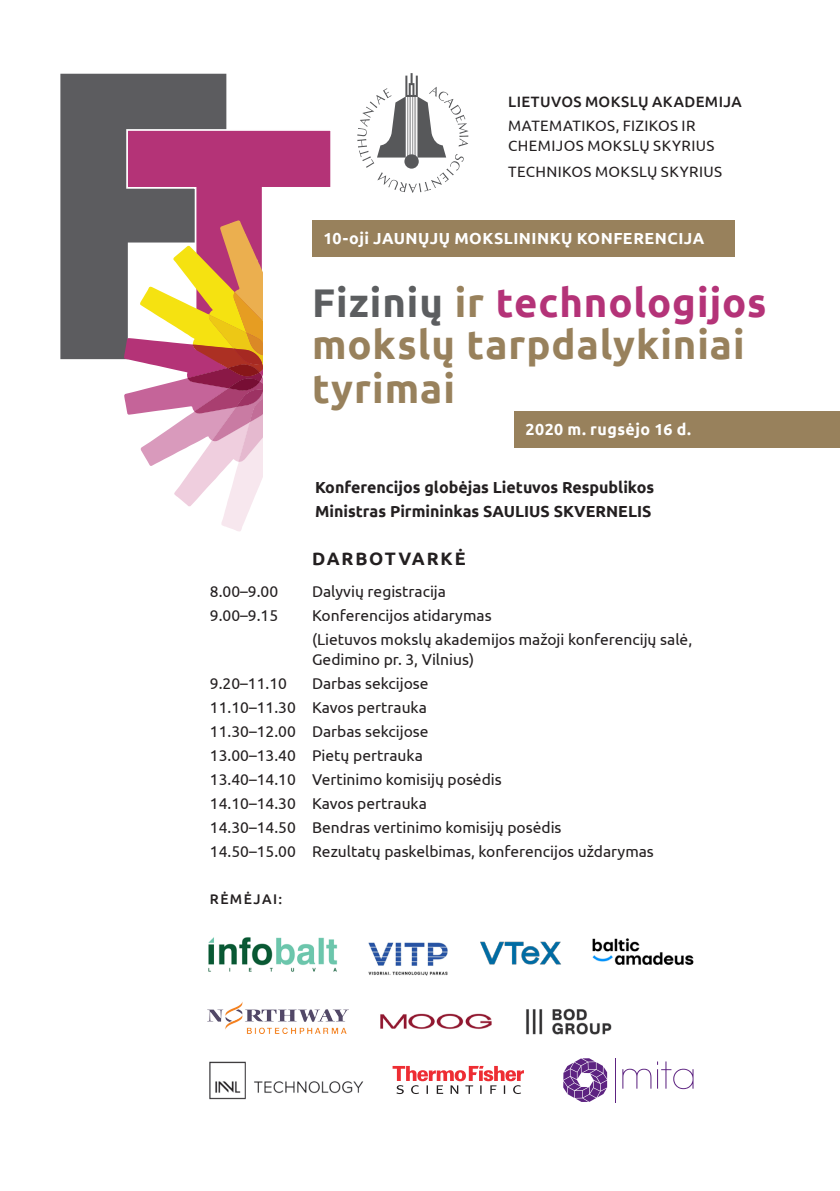
<style>
.page{position:relative;width:840px;height:1191px;background:#fff}
.page>*{position:absolute;margin:0;border:0;box-sizing:border-box;transform-origin:0 0}
.t1{font:700 40px/42.8px "Ubuntu";letter-spacing:.025em;color:#98815c}
.t2{font:700 18px "Ubuntu";letter-spacing:.1em;color:#231f20}
.t3{font:700 16px/24px "Ubuntu";color:#231f20}
.t4{font:700 16px "Ubuntu";letter-spacing:.03em;color:#fff}
.t5{font:15.6px/24px "Ubuntu";color:#231f20}
.t6{font:15px/19.8px "Ubuntu";letter-spacing:.03em;color:#231f20}
.t7{font:500 15px "Ubuntu";letter-spacing:.03em;color:#231f20}
.t8{font:500 14px "Ubuntu";letter-spacing:.1em;color:#231f20}
.s1{color:#5c5e60}
.s2{color:#b43378}
</style>
<div class="page">
<div style="left:60px;top:74px;width:166px;height:285px;background:#5c5c5f"></div>
<svg style="left:125px;top:128px;width:206px;height:92px"></svg>
<svg style="left:124px;top:220px;width:139px;height:311px"></svg>
<div style="left:312px;top:220px;width:422px;height:37px;background:#98815c"></div>
<div style="left:514px;top:411px;width:325px;height:37px;background:#98815c"></div>
<svg style="left:357px;top:73px;width:111px;height:120px"></svg>
<img style="left:592px;top:938px;width:102px;height:27px">
<img style="left:208px;top:937px;width:130px;height:35px">
<img style="left:368px;top:942px;width:80px;height:34px">
<img style="left:207px;top:1002px;width:141px;height:31px">
<img style="left:526px;top:1008px;width:86px;height:27px">
<svg style="left:622px;top:1061px;width:71px;height:28px"></svg>
<hr style="left:614px;top:1057px;width:1px;height:45px;background:#5d2381">
<svg style="left:563px;top:1058px;width:43px;height:44px"></svg>
<svg style="left:392px;top:1066px;width:131px;height:28px"></svg>
<img style="left:380px;top:1013px;width:112px;height:16px">
<img style="left:480px;top:941px;width:81px;height:24px">
<img style="left:209px;top:1061px;width:155px;height:39px">
<p class="t7" style="left:508px;top:92px;width:235px">LIETUVOS MOKSLŲ AKADEMIJA</p>
<p class="t6" style="left:508px;top:116px;width:208px">MATEMATIKOS, FIZIKOS IR<br>CHEMIJOS MOKSLŲ SKYRIUS</p>
<p class="t6" style="left:508px;top:161px;width:215px">TECHNIKOS MOKSLŲ SKYRIUS</p>
<p class="t4" style="left:323px;top:228px;width:382px">10-oji JAUNŲJŲ MOKSLININKŲ KONFERENCIJA</p>
<h1 class="t1" style="left:312px;top:281px;width:456px"><span class="s1">Fizinių</span> ir <span class="s2">technologijos </span>mokslų tarpdalykiniai tyrimai</h1>
<p class="t4" style="left:525px;top:419px;width:167px">2020 m. rugsėjo 16 d.</p>
<p class="t3" style="left:315px;top:475px;width:340px">Konferencijos globėjas Lietuvos Respublikos<br>Ministras Pirmininkas SAULIUS SKVERNELIS</p>
<p class="t2" style="left:312px;top:548px;width:155px">DARBOTVARKĖ</p>
<p class="t5" style="left:210px;top:579px;width:70px">8.00–9.00</p>
<p class="t5" style="left:312px;top:579px;width:135px">Dalyvių registracija</p>
<p class="t5" style="left:210px;top:603px;width:70px">9.00–9.15</p>
<p class="t5" style="left:312px;top:603px;width:381px">Konferencijos atidarymas<br>(Lietuvos mokslų akademijos mažoji konferencijų salė,</p>
<p class="t5" style="left:312px;top:646px;width:163px">Gedimino pr. 3, Vilnius)</p>
<p class="t5" style="left:210px;top:670px;width:79px">9.20–11.10</p>
<p class="t5" style="left:210px;top:670px;width:445px;text-indent:102px">Darbas sekcijose<br>11.10–11.30 Kavos pertrauka<br>11.30–12.00 Darbas sekcijose<br>13.00–13.40 Pietų pertrauka<br>13.40–14.10 Vertinimo komisijų posėdis<br>14.10–14.30 Kavos pertrauka<br>14.30–14.50 Bendras vertinimo komisijų posėdis<br>14.50–15.00 Rezultatų paskelbimas, konferencijos uždarymas</p>
<p class="t8" style="left:210px;top:890px;width:74px">RĖMĖJAI:</p>
</div>
